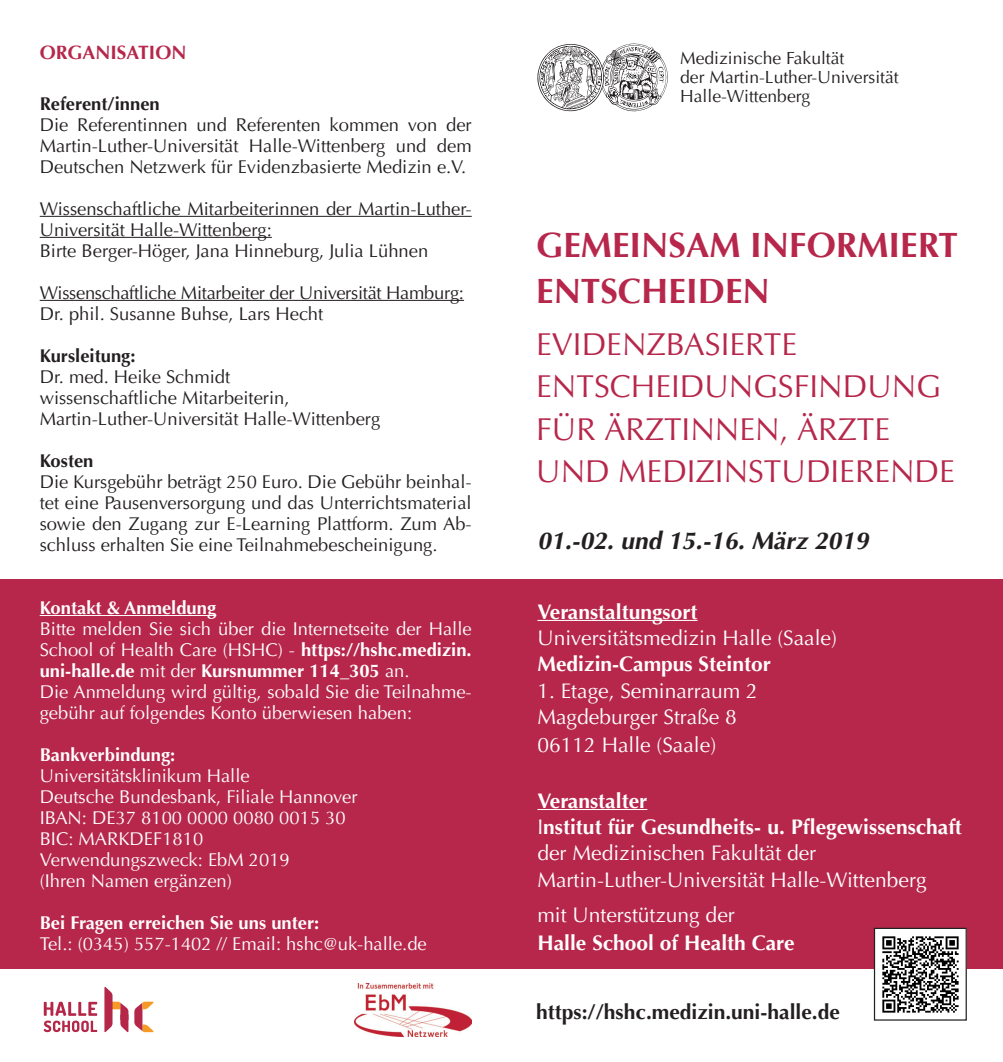
<style>
.page{position:relative;width:1003px;height:1062px;background:#fff}
.page>*{position:absolute;margin:0;border:0;box-sizing:border-box;transform-origin:0 0}
.t1{font:700 35px/45.5px "Optima LT";color:#b6274b}
.t2{font:31.5px/42px "Optima LT";color:#b6274b}
.t3{font:italic 700 24.5px "Optima LT";color:#231f20}
.t4{font:21px/26.2px "Optima LT";color:#fff}
.t5{font:700 21px "Optima LT";color:#fff}
.t6{font:700 21px "Optima LT";color:#231f20}
.t7{font:700 19.25px "Optima LT";color:#b6274b}
.t8{font:18.38px/21px "Optima LT";color:#231f20}
.t9{font:18.38px/21px "Optima LT";color:#fff}
.t10{font:700 18.38px "Optima LT";color:#fff}
.t11{font:700 18.38px "Optima LT";color:#231f20}
.t12{font:17.5px/19.2px "Optima LT";color:#231f20}
.s1{font-weight:700}
</style>
<div class="page">
<div style="left:0;top:579px;width:1002px;height:390px;background:#b6274b"></div>
<svg style="left:134px;top:1001px;width:20px;height:31px"></svg>
<svg style="left:104px;top:987px;width:24px;height:45px"></svg>
<svg style="left:44px;top:1001px;width:53px;height:31px"></svg>
<hr style="left:537px;top:620px;width:160px;height:1px;background:#fff">
<hr style="left:537px;top:809px;width:110px;height:1px;background:#fff">
<hr style="left:40px;top:216px;width:431px;height:1px;background:#231f20">
<hr style="left:40px;top:237px;width:232px;height:1px;background:#231f20">
<hr style="left:40px;top:300px;width:424px;height:1px;background:#231f20">
<hr style="left:40px;top:615px;width:176px;height:1px;background:#fff">
<svg style="left:537px;top:44px;width:130px;height:67px"></svg>
<img style="left:875px;top:929px;width:89px;height:89px">
<div style="left:873px;top:927px;width:93px;height:93px;border:1px solid #231f20"></div>
<img style="left:354px;top:983px;width:117px;height:53px">
<p class="t7" style="left:40px;top:41px;width:148px">ORGANISATION</p>
<p class="t11" style="left:40px;top:93px;width:121px">Referent/innen</p>
<p class="t8" style="left:40px;top:114px;width:433px;text-align:justify">Die Referentinnen und Referenten kommen von der Martin-Luther-Universität Halle-Wittenberg und dem Deutschen Netzwerk für Evidenzbasierte Medizin e.V.</p>
<p class="t8" style="left:40px;top:198px;width:433px">Wissenschaftliche Mitarbeiterinnen der Martin-Luther-<br>Universität Halle-Wittenberg:<br>Birte Berger-Höger, Jana Hinneburg, Julia Lühnen</p>
<p class="t8" style="left:40px;top:282px;width:425px">Wissenschaftliche Mitarbeiter der Universität Hamburg:<br>Dr. phil. Susanne Buhse, Lars Hecht</p>
<p class="t11" style="left:40px;top:345px;width:97px">Kursleitung:</p>
<p class="t8" style="left:40px;top:366px;width:342px">Dr. med. Heike Schmidt<br>wissenschaftliche Mitarbeiterin,<br>Martin-Luther-Universität Halle-Wittenberg</p>
<p class="t11" style="left:40px;top:450px;width:55px">Kosten</p>
<p class="t8" style="left:40px;top:471px;width:433px;text-align:justify">Die Kursgebühr beträgt 250 Euro. Die Gebühr beinhal&shy;tet eine Pausenversorgung und das Unterrichtsmaterial sowie den Zugang zur E-Learning Plattform. Zum Ab&shy;schluss erhalten Sie eine Teilnahmebescheinigung.</p>
<p class="t10" style="left:40px;top:597px;width:178px">Kontakt &amp; Anmeldung</p>
<p class="t9" style="left:40px;top:619px;width:433px">Bitte melden Sie sich über die Internetseite der Halle School of Health Care (HSHC) - <span class="s1">https://hshc.medizin. uni-halle.de</span> mit der <span class="s1">Kursnummer 114_305</span> an.<br>Die Anmeldung wird gültig, sobald Sie die Teilnahme&shy;gebühr auf folgendes Konto überwiesen haben:</p>
<p class="t10" style="left:40px;top:744px;width:137px">Bankverbindung:</p>
<p class="t9" style="left:40px;top:766px;width:319px">Universitätsklinikum Halle<br>Deutsche Bundesbank, Filiale Hannover<br>IBAN: DE37 8100 0000 0080 0015 30<br>BIC: MARKDEF1810<br>Verwendungszweck: EbM 2019<br>(Ihren Namen ergänzen)</p>
<p class="t10" style="left:40px;top:912px;width:281px">Bei Fragen erreichen Sie uns unter:</p>
<p class="t9" style="left:40px;top:934px;width:388px">Tel.: (0345) 557-1402 // Email: hshc@uk-halle.de</p>
<p class="t12" style="left:680px;top:48px;width:220px">Medizinische Fakultät<br>der Martin-Luther-Universität<br>Halle-Wittenberg</p>
<h1 class="t1" style="left:536px;top:223px;width:423px">GEMEINSAM INFORMIERT<br>ENTSCHEIDEN</h1>
<h2 class="t2" style="left:536px;top:324px;width:420px">EVIDENZBASIERTE<br>ENTSCHEIDUNGSFINDUNG<br>FÜR ÄRZTINNEN, ÄRZTE<br>UND MEDIZINSTUDIERENDE</h2>
<h3 class="t3" style="left:537px;top:526px;width:338px">01.-02. und 15.-16. März 2019</h3>
<p class="t5" style="left:537px;top:599px;width:162px">Veranstaltungsort</p>
<p class="t4" style="left:537px;top:625px;width:301px">Universitätsmedizin Halle (Saale)</p>
<p class="t5" style="left:537px;top:652px;width:235px">Medizin-Campus Steintor</p>
<p class="t4" style="left:537px;top:677px;width:222px;line-height:27.1px">1. Etage, Seminarraum 2<br>Magdeburger Straße 8<br>06112 Halle (Saale)</p>
<p class="t4" style="left:537px;top:788px;width:426px"><span class="s1">Veranstalter<br></span>I<span class="s1">nstitut für Gesundheits- u. Pflegewissenschaft </span>der Medizinischen Fakultät der Martin-Luther-Universität Halle-Wittenberg</p>
<p class="t4" style="left:537px;top:901px;width:199px">mit Unterstützung der</p>
<p class="t5" style="left:537px;top:930px;width:259px">Halle School of Health Care</p>
<p class="t6" style="left:536px;top:999px;width:305px">https://hshc.medizin.uni-halle.de</p>
</div>
